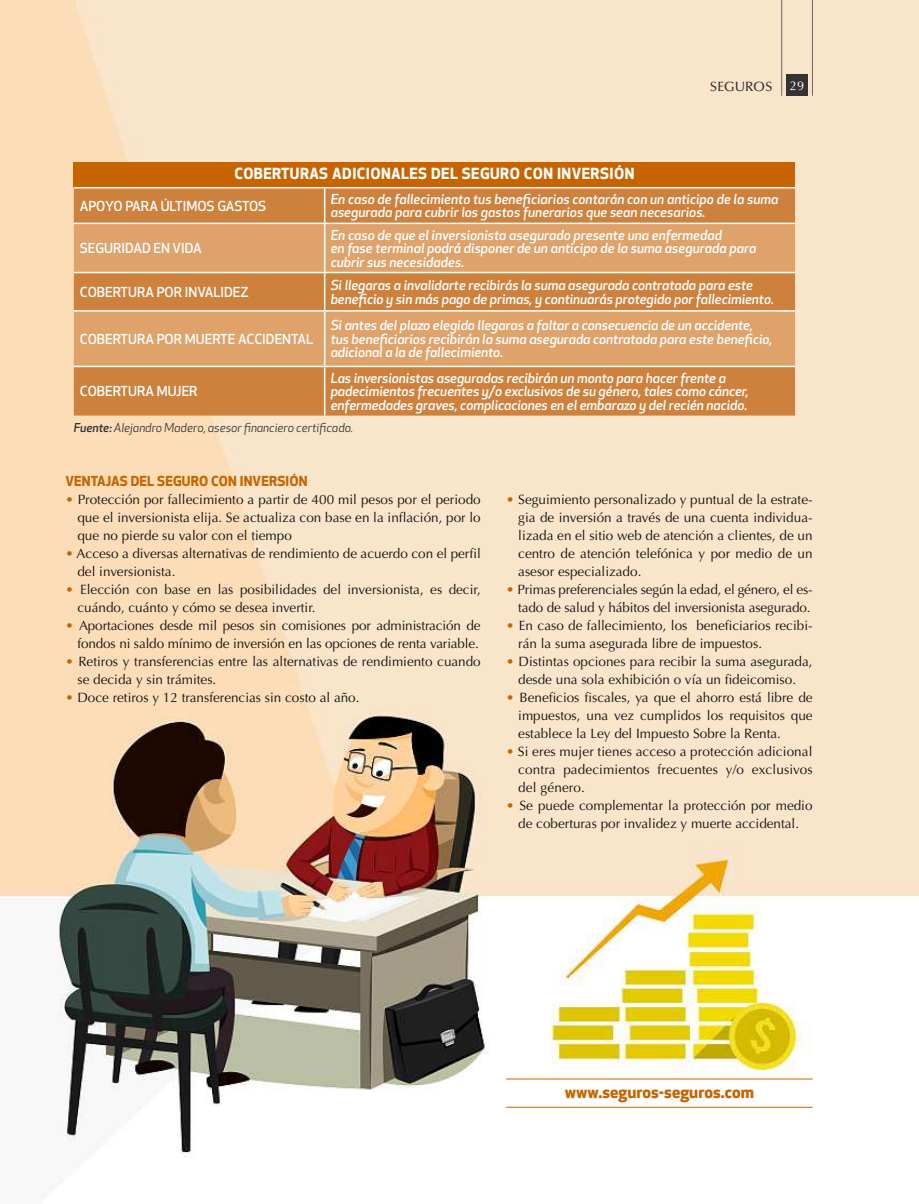
<style>
.page{position:relative;width:919px;height:1204px;background:#fff}
.page>*{position:absolute;margin:0;border:0;box-sizing:border-box;transform-origin:0 0}
.t1{font:700 16.5px "Apex New";color:#c76400}
.t2{font:700 15px "Apex New";letter-spacing:.03em;color:#fff}
.t3{font:13.5px/18px "Optima";color:#141315;text-align:justify}
.t4{font:italic 500 13.5px/13.5px "Apex New";letter-spacing:-.005em;color:#fff}
.t5{font:500 13.5px "Apex New";color:#fff}
.t6{font:700 13.5px "Apex New";letter-spacing:.01em;color:#c76400}
.t7{font:500 13.5px "Optima";color:#333}
.t8{font:12.75px "Optima";color:#fff}
.t9{font:italic 12px "Apex New";letter-spacing:-.005em;color:#333}
.s1{font-weight:500}
.s2{color:#c76400}
</style>
<div class="page">
<img style="left:0;top:0;width:918px;height:1199px">
<div style="left:786px;top:74px;width:21px;height:22px;background:#333"></div>
<hr style="left:812px;top:0;width:1px;height:96px;background:#666">
<hr style="left:781px;top:0;width:1px;height:96px;background:#666">
<div style="left:74px;top:162px;width:721px;height:26px;background:#c76400"></div>
<div style="left:74px;top:188px;width:721px;height:227px;background:#cd813d"></div>
<svg style="left:74px;top:224px;width:721px;height:141px;fill:#dea26a"></svg>
<hr style="left:74px;top:187px;width:250px;height:1px;background:#fff">
<hr style="left:324px;top:187px;width:471px;height:1px;background:#fff">
<hr style="left:324px;top:188px;width:1px;height:34px;background:#fff">
<hr style="left:74px;top:222px;width:250px;height:2px;background:#fff">
<hr style="left:324px;top:222px;width:471px;height:2px;background:#fff">
<hr style="left:324px;top:224px;width:1px;height:48px;background:#fff">
<hr style="left:74px;top:272px;width:250px;height:1px;background:#fff">
<hr style="left:324px;top:272px;width:471px;height:1px;background:#fff">
<hr style="left:324px;top:273px;width:1px;height:37px;background:#fff">
<hr style="left:74px;top:310px;width:250px;height:1px;background:#fff">
<hr style="left:324px;top:310px;width:471px;height:1px;background:#fff">
<hr style="left:324px;top:311px;width:1px;height:54px;background:#fff">
<hr style="left:74px;top:365px;width:250px;height:2px;background:#fff">
<hr style="left:324px;top:365px;width:471px;height:2px;background:#fff">
<hr style="left:324px;top:367px;width:1px;height:48px;background:#fff">
<hr style="left:506px;top:1106px;width:306px;height:1px;background:#c76400">
<hr style="left:506px;top:1078px;width:306px;height:1px;background:#c76400">
<p class="t7" style="left:709px;top:78px;width:64px">SEGUROS</p>
<p class="t8" style="left:789px;top:78px;width:16px">29</p>
<p class="t2" style="left:234px;top:163px;width:401px">COBERTURAS ADICIONALES DEL SEGURO CON INVERSIÓN</p>
<p class="t5" style="left:80px;top:197px;width:188px">APOYO PARA ÚLTIMOS GASTOS</p>
<p class="t4" style="left:330px;top:192px;width:449px">En caso de fallecimiento tus beneficiarios contarán con un anticipo de la suma asegurada para cubrir los gastos funerarios que sean necesarios.</p>
<p class="t5" style="left:80px;top:239px;width:123px">SEGURIDAD EN VIDA</p>
<p class="t4" style="left:330px;top:227px;width:427px">En caso de que el inversionista asegurado presente una enfermedad<br>en fase terminal podrá disponer de un anticipo de la suma asegurada para cubrir sus necesidades.</p>
<p class="t5" style="left:80px;top:283px;width:170px">COBERTURA POR INVALIDEZ</p>
<p class="t4" style="left:330px;top:278px;width:445px">Si llegaras a invalidarte recibirás la suma asegurada contratada para este beneficio y sin más pago de primas, y continuarás protegido por fallecimiento.</p>
<p class="t5" style="left:80px;top:330px;width:235px">COBERTURA POR MUERTE ACCIDENTAL</p>
<p class="t4" style="left:330px;top:318px;width:443px">Si antes del plazo elegido llegaras a faltar a consecuencia de un accidente, tus beneficiarios recibirán la suma asegurada contratada para este beneficio, adicional a la de fallecimiento.</p>
<p class="t4" style="left:330px;top:370px;width:420px">Las inversionistas aseguradas recibirán un monto para hacer frente a padecimientos frecuentes y/o exclusivos de su género, tales como cáncer, enfermedades graves, complicaciones en el embarazo y del recién nacido.</p>
<p class="t9" style="left:74px;top:420px;width:281px"><span class="s1">Fuente:</span> Alejandro Madero, asesor financiero certificado.</p>
<p class="t5" style="left:80px;top:382px;width:119px">COBERTURA MUJER</p>
<p class="t6" style="left:65px;top:471px;width:243px">VENTAJAS DEL SEGURO CON INVERSIÓN</p>
<p class="t3" style="left:77px;top:491px;width:405px;text-indent:-12px"><span class="s2">•</span> Protección por fallecimiento a partir de 400 mil pesos por el periodo que el inversionista elija. Se actualiza con base en la inflación, por lo que no pierde su valor con el tiempo</p>
<p class="t3" style="left:77px;top:545px;width:405px;text-indent:-12px"><span class="s2">•</span> Acceso a diversas alternativas de rendimiento de acuerdo con el perfil del inversionista.</p>
<p class="t3" style="left:77px;top:581px;width:405px;text-indent:-12px"><span class="s2">•</span> Elección con base en las posibilidades del inversionista, es decir, cuándo, cuánto y cómo se desea invertir.</p>
<p class="t3" style="left:65px;top:617px;width:417px;text-align:right"><span class="s2">•</span> Aportaciones desde mil pesos sin comisiones por administración de fondos ni saldo mínimo de inversión en las opciones de renta variable.</p>
<p class="t3" style="left:77px;top:653px;width:405px;text-indent:-12px"><span class="s2">•</span> Retiros y transferencias entre las alternativas de rendimiento cuando se decida y sin trámites.</p>
<p class="t3" style="left:65px;top:689px;width:295px"><span class="s2">•</span> Doce retiros y 12 transferencias sin costo al año.</p>
<p class="t3" style="left:518px;top:491px;width:296px;text-indent:-12px"><span class="s2">•</span> Seguimiento personalizado y puntual de la estrate&shy;gia de inversión a través de una cuenta individua&shy;lizada en el sitio web de atención a clientes, de un centro de atención telefónica y por medio de un asesor especializado.</p>
<p class="t3" style="left:506px;top:581px;width:308px;text-align:right"><span class="s2">•</span> Primas preferenciales según la edad, el género, el es&shy;tado de salud y hábitos del inversionista asegurado.</p>
<p class="t3" style="left:518px;top:617px;width:296px;text-indent:-12px"><span class="s2">•</span> En caso de fallecimiento, los beneficiarios recibi&shy;rán la suma asegurada libre de impuestos.</p>
<p class="t3" style="left:506px;top:653px;width:308px;text-align:center"><span class="s2">•</span> Distintas opciones para recibir la suma asegurada, desde una sola exhibición o vía un fideicomiso.</p>
<p class="t3" style="left:518px;top:689px;width:296px;text-indent:-12px"><span class="s2">•</span> Beneficios fiscales, ya que el ahorro está libre de impuestos, una vez cumplidos los requisitos que establece la Ley del Impuesto Sobre la Renta.</p>
<p class="t3" style="left:518px;top:743px;width:296px;text-indent:-12px"><span class="s2">•</span> Si eres mujer tienes acceso a protección adicional contra padecimientos frecuentes y/o exclusivos del género.</p>
<p class="t3" style="left:506px;top:797px;width:308px;text-align:center"><span class="s2">•</span> Se puede complementar la protección por medio de coberturas por invalidez y muerte accidental.</p>
<p class="t1" style="left:565px;top:1079px;width:190px">www.seguros-seguros.com</p>
</div>
